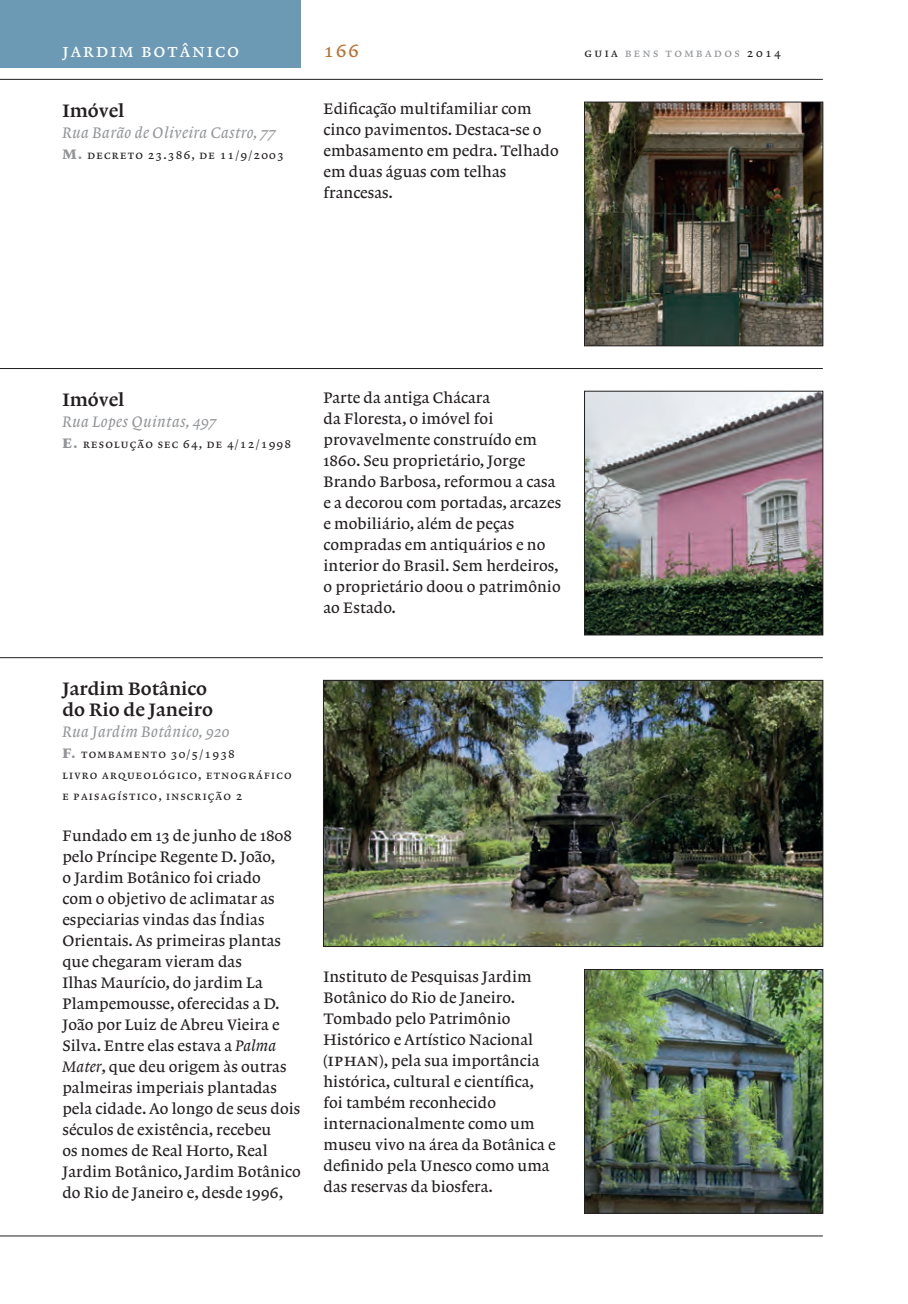
<style>
.page{position:relative;width:908px;height:1304px;background:#fff}
.page>*{position:absolute;margin:0;border:0;box-sizing:border-box;transform-origin:0 0}
.t1{font:500 19px/21px "Lexicon No 1 Roman C";color:#231f20}
.t2{font:19px "Lexicon No 2 Roman A Exp";letter-spacing:.105em;color:#fff}
.t3{font:19px "Lexicon No 2 Roman A Exp";color:#b96f30}
.t4{font:16px/21px "Lexicon No 1 Roman A Txt";letter-spacing:.005em;color:#231f20}
.t5{font:16px "Lexicon No 1 Italic A Txt";letter-spacing:.025em;color:#939598}
.t6{font:12px/21px "Lexicon No 2 Roman A Exp";letter-spacing:.1em;color:#231f20}
.t7{font:12px "Lexicon No 2 Roman A Exp";letter-spacing:.2em;color:#939598}
.s1{color:#231f20}
.s2{font-family:"Lexicon No 2 Roman F Txt";font-size:14px;color:#939598}
.s3{font-family:"Lexicon No 1 Italic A Txt"}
.s4{font-family:"Lexicon No 2 Roman A Exp";font-size:17.6px}
</style>
<div class="page">
<div style="left:0;top:0;width:300px;height:68px;background:#6c99b3"></div>
<hr style="left:0;top:79px;width:822px;height:1px;background:#231f20">
<hr style="left:0;top:368px;width:822px;height:1px;background:#231f20">
<hr style="left:0;top:657px;width:822px;height:1px;background:#231f20">
<hr style="left:0;top:1236px;width:822px;height:1px;background:#231f20">
<img style="left:586px;top:104px;width:234px;height:240px">
<div style="left:584px;top:102px;width:238px;height:244px;border:1px solid #231f20"></div>
<img style="left:586px;top:393px;width:234px;height:240px">
<div style="left:584px;top:391px;width:238px;height:244px;border:1px solid #231f20"></div>
<img style="left:586px;top:971px;width:234px;height:241px">
<div style="left:584px;top:969px;width:238px;height:245px;border:1px solid #231f20"></div>
<img style="left:325px;top:682px;width:495px;height:263px">
<div style="left:323px;top:680px;width:499px;height:267px;border:1px solid #231f20"></div>
<p class="t2" style="left:62px;top:39px;width:178px">jardim botânico</p>
<p class="t3" style="left:323px;top:39px;width:37px">166</p>
<p class="t7" style="left:584px;top:46px;width:198px"><span class="s1">guia</span> bens tombados <span class="s1">2014</span></p>
<p class="t1" style="left:62px;top:100px;width:64px">Imóvel</p>
<p class="t5" style="left:62px;top:123px;width:215px">Rua Barão de Oliveira Castro, 77</p>
<p class="t6" style="left:62px;top:145px;width:223px"><span class="s2">M.</span> decreto 23.386, de 11/9/2003</p>
<p class="t4" style="left:323px;top:99px;width:237px">Edificação multifamiliar com cinco pavimentos. Destaca-se o embasamento em pedra. Telhado em duas águas com telhas francesas.</p>
<p class="t1" style="left:62px;top:389px;width:64px">Imóvel</p>
<p class="t5" style="left:62px;top:412px;width:156px">Rua Lopes Quintas, 497</p>
<p class="t6" style="left:62px;top:434px;width:230px"><span class="s2">E.</span> resolução sec 64, de 4/12/1998</p>
<p class="t4" style="left:323px;top:388px;width:239px">Parte da antiga Chácara<br>da Floresta, o imóvel foi provavelmente construído em<br>1860. Seu proprietário, Jorge<br>Brando Barbosa, reformou a casa e a decorou com portadas, arcazes e mobiliário, além de peças compradas em antiquários e no interior do Brasil. Sem herdeiros, o proprietário doou o patrimônio ao Estado.</p>
<p class="t1" style="left:62px;top:678px;width:152px">Jardim Botânico do Rio de Janeiro</p>
<p class="t5" style="left:62px;top:722px;width:168px">Rua Jardim Botânico, 920</p>
<p class="t6" style="left:62px;top:744px;width:230px"><span class="s2">F.</span> tombamento 30/5/1938<br>livro arqueológico, etnográfico e paisagístico, inscrição 2</p>
<p class="t4" style="left:62px;top:825px;width:240px">Fundado em 13 de junho de 1808 pelo Príncipe Regente D. João,<br>o Jardim Botânico foi criado<br>com o objetivo de aclimatar as especiarias vindas das Índias<br>Orientais. As primeiras plantas que chegaram vieram das<br>ilhas Maurício, do jardim La<br>Plampemousse, oferecidas a D.<br>João por Luiz de Abreu Vieira e<br>Silva. Entre elas estava a <span class="s3">Palma<br>Mater</span>, que deu origem às outras palmeiras imperiais plantadas pela cidade. Ao longo de seus dois séculos de existência, recebeu<br>os nomes de Real Horto, Real<br>Jardim Botânico, Jardim Botânico do Rio de Janeiro e, desde 1996,</p>
<p class="t4" style="left:323px;top:966px;width:233px">Instituto de Pesquisas Jardim<br>Botânico do Rio de Janeiro.<br>Tombado pelo Patrimônio<br>Histórico e Artístico Nacional (<span class="s4">iphan</span>), pela sua importância histórica, cultural e científica, foi também reconhecido internacionalmente como um museu vivo na área da Botânica e definido pela Unesco como uma das reservas da biosfera.</p>
</div>
